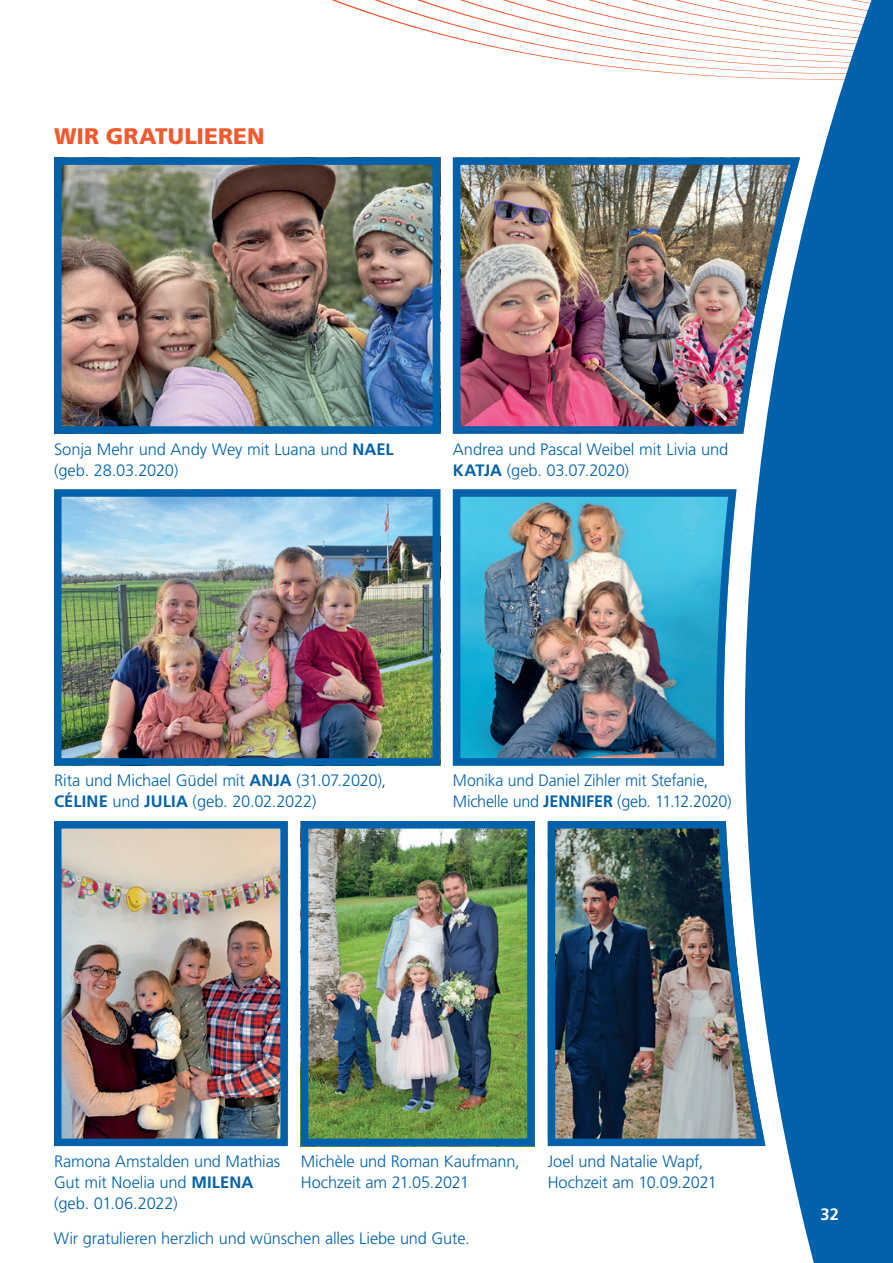
<style>
.page{position:relative;width:893px;height:1263px;background:#fff}
.page>*{position:absolute;margin:0;border:0;box-sizing:border-box;transform-origin:0 0}
.t1{font:900 22.5px "Frutiger LT Pro";letter-spacing:.005em;color:#f1592f}
.t2{font:300 16.5px/21px "Frutiger LT Pro";letter-spacing:-.01em;color:#0161aa}
.t3{font:300 16.5px/21px "Frutiger LT Pro";letter-spacing:-.01em;color:#0161aa;scale:.96 1}
.t4{font:700 16.5px "Frutiger LT Pro";color:#fff}
.s1{font-weight:700}
</style>
<div class="page">
<svg style="left:331px;top:0;width:414px;height:182px"></svg>
<svg style="left:745px;top:0;width:148px;height:1263px;background:#2878b6"></svg>
<img style="left:63px;top:166px;width:368px;height:259px">
<div style="left:54px;top:157px;width:386px;height:277px;border:8px solid #0161aa"></div>
<img style="left:449px;top:152px;width:355px;height:285px">
<img style="left:63px;top:498px;width:368px;height:259px">
<div style="left:54px;top:489px;width:386px;height:277px;border:8px solid #0161aa"></div>
<img style="left:452px;top:489px;width:285px;height:277px">
<img style="left:63px;top:830px;width:216px;height:307px">
<div style="left:54px;top:821px;width:234px;height:325px;border:8px solid #0161aa"></div>
<img style="left:310px;top:830px;width:216px;height:307px">
<div style="left:301px;top:821px;width:234px;height:325px;border:8px solid #0161aa"></div>
<img style="left:547px;top:817px;width:223px;height:333px">
<h1 class="t1" style="left:54px;top:123px;width:212px">WIR GRATULIEREN</h1>
<p class="t2" style="left:54px;top:438px;width:341px">Sonja Mehr und Andy Wey mit Luana und <span class="s1">NAEL </span>(geb. 28.03.2020)</p>
<p class="t2" style="left:453px;top:438px;width:277px">Andrea und Pascal Weibel mit Livia und<br><span class="s1">KATJA</span> (geb. 03.07.2020)</p>
<p class="t2" style="left:54px;top:770px;width:334px">Rita und Michael Güdel mit <span class="s1">ANJA</span> (31.07.2020),<br><span class="s1">CÉLINE</span> und <span class="s1">JULIA</span> (geb. 20.02.2022)</p>
<p class="t3" style="left:453px;top:770px;width:292px">Monika und Daniel Zihler mit Stefanie,<br>Michelle und <span class="s1">JENNIFER</span> (geb. 11.12.2020)</p>
<p class="t2" style="left:54px;top:1151px;width:228px">Ramona Amstalden und Mathias<br>Gut mit Noelia und <span class="s1">MILENA </span>(geb. 01.06.2022)</p>
<p class="t2" style="left:301px;top:1151px;width:220px">Michèle und Roman Kaufmann,<br>Hochzeit am 21.05.2021</p>
<p class="t2" style="left:548px;top:1151px;width:171px">Joel und Natalie Wapf,<br>Hochzeit am 10.09.2021</p>
<p class="t2" style="left:54px;top:1227px;width:417px">Wir gratulieren herzlich und wünschen alles Liebe und Gute.</p>
<p class="t4" style="left:821px;top:1205px;width:20px">32</p>
</div>
